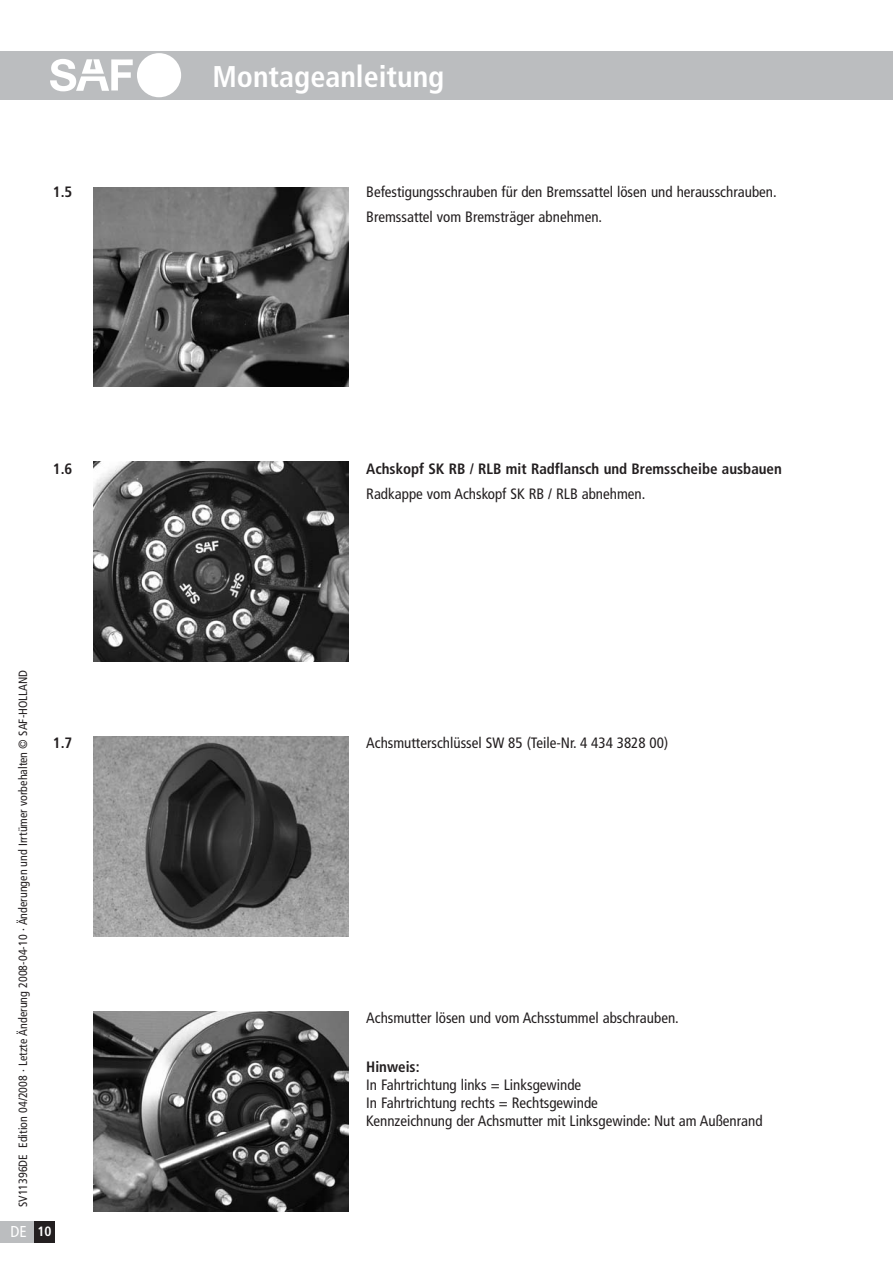
<style>
.page{position:relative;width:893px;height:1263px;background:#fff}
.page>*{position:absolute;margin:0;border:0;box-sizing:border-box;transform-origin:0 0}
.t1{font:700 condensed 30px "Frutiger";color:#fff}
.t2{font:condensed 15.75px "Frutiger";color:#fff}
.t3{font:condensed 15px/18px "Frutiger";color:#231f20}
.t4{font:700 condensed 15px "Frutiger";color:#231f20}
.t5{font:condensed 12px "Frutiger";color:#231f20}
.s1{font-weight:700;font-size:13.5px}
</style>
<div class="page">
<div style="left:0;top:51px;width:892px;height:48px;background:#bbbdbf"></div>
<div style="left:137px;top:53px;width:44px;height:44px;background:#fff;border-radius:50%"></div>
<svg style="left:50px;top:59px;width:94px;height:33px"></svg>
<img style="left:93px;top:737px;width:255px;height:200px">
<img style="left:93px;top:1012px;width:255px;height:199px">
<img style="left:93px;top:462px;width:255px;height:200px">
<img style="left:93px;top:187px;width:255px;height:200px">
<div style="left:34px;top:1222px;width:21px;height:21px;background:#231f20"></div>
<div style="left:0;top:1222px;width:34px;height:21px;background:#bbbdbf"></div>
<h1 class="t1" style="left:212px;top:64px;width:233px">Montageanleitung</h1>
<p class="t4" style="left:53px;top:186px;width:21px">1.5</p>
<p class="t3" style="left:366px;top:181px;width:412px;line-height:24.5px">Befestigungsschrauben für den Bremssattel lösen und herausschrauben.<br>Bremssattel vom Bremsträger abnehmen.</p>
<p class="t4" style="left:53px;top:463px;width:21px">1.6</p>
<p class="t4" style="left:366px;top:463px;width:417px">Achskopf SK RB / RLB mit Radflansch und Bremsscheibe ausbauen</p>
<p class="t3" style="left:366px;top:486px;width:281px">Radkappe vom Achskopf SK RB / RLB abnehmen.</p>
<p class="t5" style="left:18px;top:1207px;width:539px;rotate:-90deg">SV11396DE Edition 04/2008 · Letzte Änderung 2008-04-10 · Änderungen und Irrtümer vorbehalten © SAF-HOLLAND</p>
<p class="t2" style="left:10px;top:1226px;width:42px">DE <span class="s1">10</span></p>
<p class="t4" style="left:53px;top:737px;width:21px">1.7</p>
<p class="t3" style="left:366px;top:735px;width:303px">Achsmutterschlüssel SW 85 (Teile-Nr. 4 434 3828 00)</p>
<p class="t3" style="left:366px;top:1010px;width:314px">Achsmutter lösen und vom Achsstummel abschrauben.</p>
<p class="t4" style="left:366px;top:1061px;width:55px">Hinweis:</p>
<p class="t3" style="left:366px;top:1077px;width:398px">In Fahrtrichtung links = Linksgewinde<br>In Fahrtrichtung rechts = Rechtsgewinde<br>Kennzeichnung der Achsmutter mit Linksgewinde: Nut am Außenrand</p>
</div>
